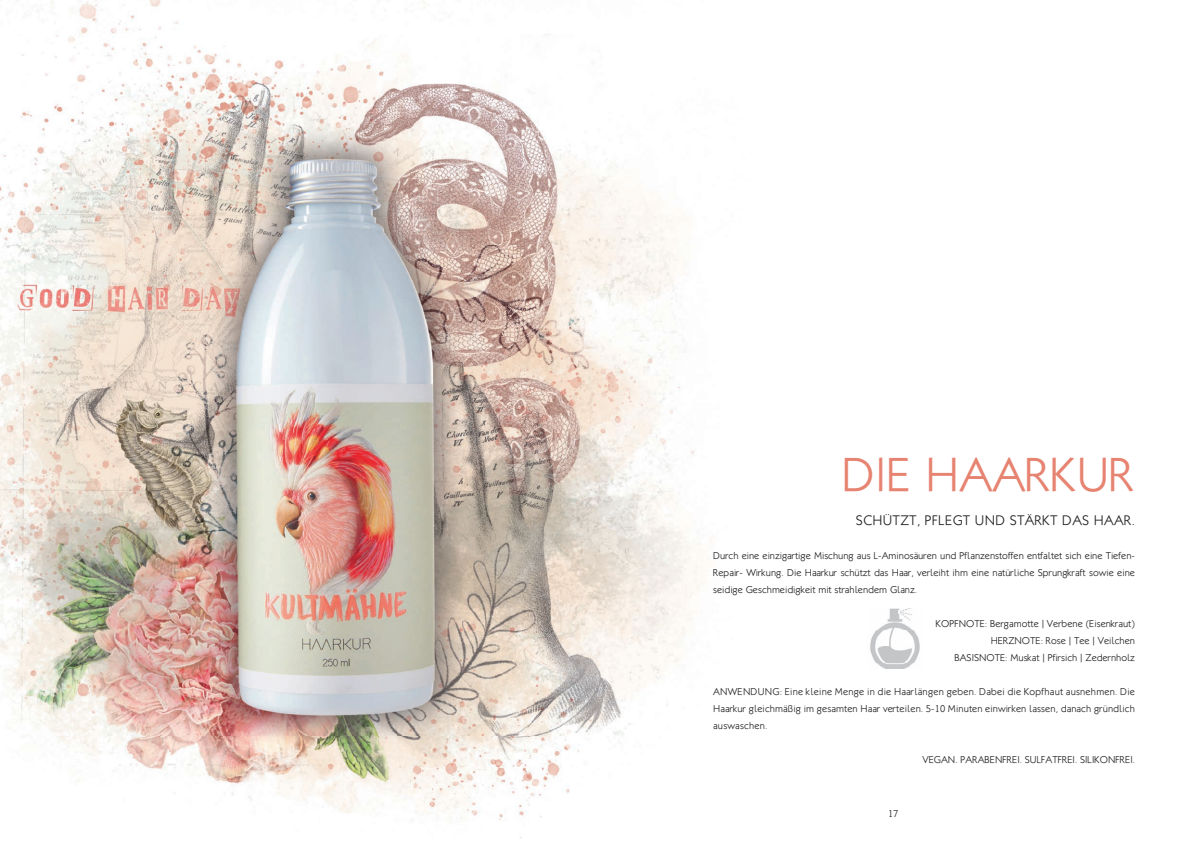
<style>
.page{position:relative;width:1191px;height:842px;background:#fff}
.page>*{position:absolute;margin:0;border:0;box-sizing:border-box;transform-origin:0 0}
.t1{font:300 48px "Klill";color:#e78371}
.t2{font:300 14px "Klill";letter-spacing:.02em;color:#231f20}
.t3{font:300 10px/17px "Klill";color:#231f20;text-align:justify}
</style>
<div class="page">
<img style="left:0;top:0;width:712px;height:838px">
<img style="left:870px;top:608px;width:50px;height:45px">
<img style="left:870px;top:619px;width:50px;height:10px">
<img style="left:870px;top:636px;width:50px;height:9px">
<img style="left:871px;top:653px;width:48px;height:16px">
<h1 class="t1" style="left:841px;top:447px;width:295px">DIE HAARKUR</h1>
<h2 class="t2" style="left:856px;top:512px;width:280px">SCHÜTZT, PFLEGT UND STÄRKT DAS HAAR.</h2>
<p class="t3" style="left:713px;top:547px;width:423px">Durch eine einzigartige Mischung aus L-Aminosäuren und Pflanzenstoffen entfaltet sich eine Tiefen-Repair- Wirkung. Die Haarkur schützt das Haar, verleiht ihm eine natürliche Sprungkraft sowie eine seidige Geschmeidigkeit mit strahlendem Glanz.</p>
<p class="t3" style="left:936px;top:615px;width:201px;text-align:right">KOPFNOTE: Bergamotte | Verbene (Eisenkraut)<br>HERZNOTE: Rose | Tee | Veilchen<br>BASISNOTE: Muskat | Pfirsich | Zedernholz</p>
<p class="t3" style="left:713px;top:683px;width:423px">ANWENDUNG: Eine kleine Menge in die Haarlängen geben. Dabei die Kopfhaut ausnehmen. Die Haarkur gleichmäßig im gesamten Haar verteilen. 5-10 Minuten einwirken lassen, danach gründlich auswaschen.</p>
<p class="t3" style="left:922px;top:751px;width:214px">VEGAN. PARABENFREI. SULFATFREI. SILIKONFREI.</p>
<p class="t3" style="left:888px;top:805px;width:12px">17</p>
</div>
